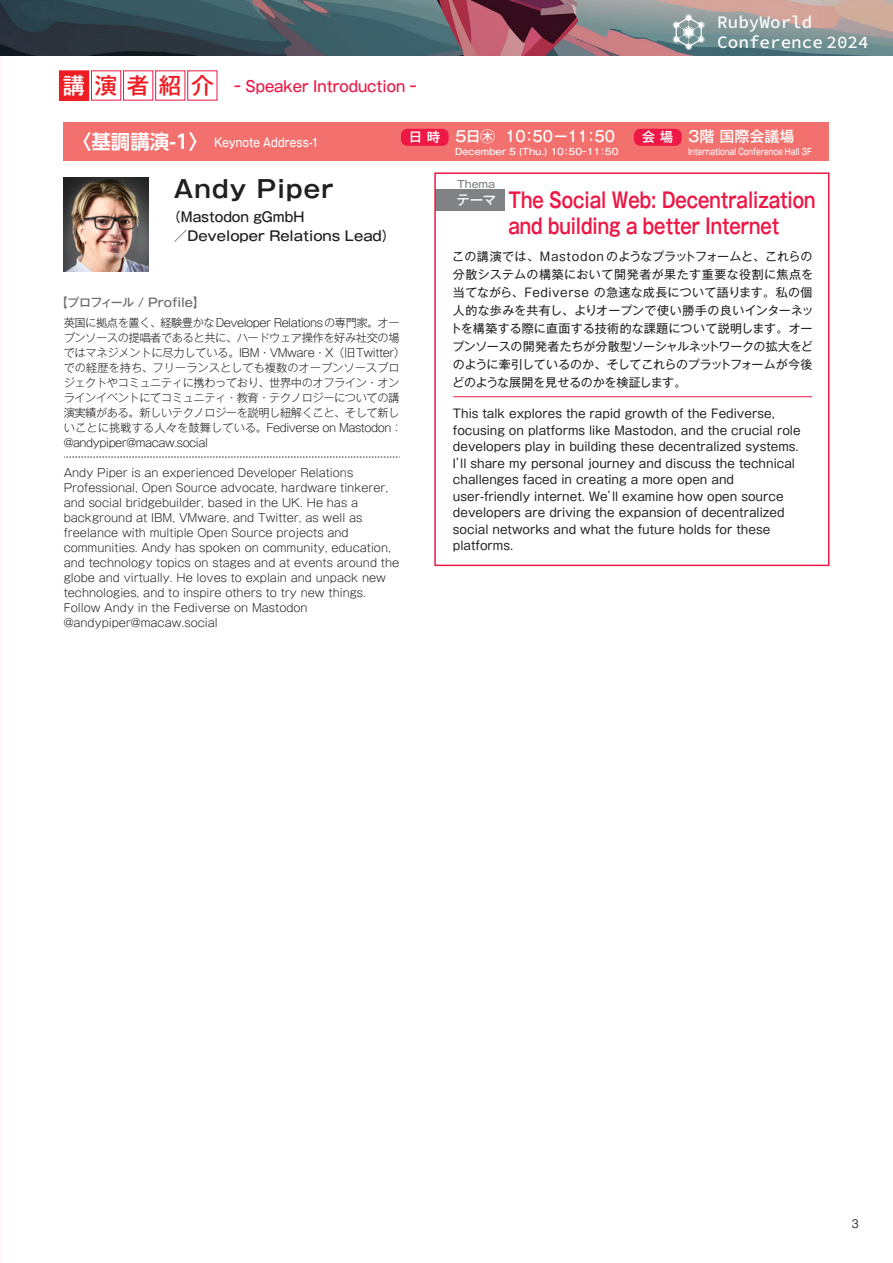
<style>
.page{position:relative;width:893px;height:1263px;background:#fff}
.page>*{position:absolute;margin:0;border:0;box-sizing:border-box;transform-origin:0 0}
.t1{font:700 24px "Gothic MB101 Pro De";letter-spacing:.05em;color:#231f20}
.t2{font:700 21px/25.5px "Gothic MB101 Pro De";color:#ed1845;scale:.79 1}
.t3{font:200 17.55px/20.2px "Source Code Roman";color:#fff}
.t4{font:500 15px "Gothic MB101 Pr 6";color:#ed1845;scale:.9 1}
.t5{font:500 15px "Gothic MB101 Pro";color:#fff}
.t6{font:500 13.5px/19.5px "Gothic MB101 Pro";color:#231f20;scale:.93 1}
.t7{font:500 13.5px "Gothic MB101 Pro";color:#fff}
.t8{font:12.75px "MOG Romaji A";color:#231f20}
.t9{font:12px/16.5px "Gothic MB101 Pro";color:#231f20;text-align:justify}
.t10{font:500 12px "Gothic MB101 Pro";letter-spacing:.015em;color:#fff;scale:.8 1}
.t11{font:500 12px "Gothic MB101 Pro";letter-spacing:-.03em;color:#6c6d70}
.t12{font:300 11.25px/15px "Gothic MB101 Pro";color:#231f20}
.t13{font:300 11.25px/15px "Gothic MB101 Pro";letter-spacing:-.04em;color:#231f20}
.t14{font:500 10.2px "Gothic MB101 Pro";letter-spacing:-.01em;color:#808285}
.t15{font:500 9px "Gothic MB101 Pro";color:#fff;scale:.75 1}
.t16{font:500 9px "Gothic MB101 Pro";color:#fff}
.s1{font-family:"Gothic MB101 Pro";font-size:22.5px;color:#fff}
.s2{font-family:"Gothic MB101 Pro";font-size:22.5px;color:#ee1d23}
.s3{font-size:13.5px}
.s4{font-family:"UD Shin Go Pr 6 N De";font-weight:700;font-size:19.5px}
</style>
<div class="page">
<div style="left:63px;top:122px;width:766px;height:38px;background:#f2706d"></div>
<div style="left:59px;top:71px;width:30px;height:29px;background:#ee1d23"></div>
<div style="left:59px;top:70px;width:30px;height:31px;border:1px solid #ee1d23"></div>
<div style="left:634px;top:129px;width:48px;height:17px;background:#ed1845;border-radius:6px"></div>
<div style="left:401px;top:129px;width:48px;height:17px;background:#ed1845;border-radius:6px"></div>
<div style="left:435px;top:189px;width:69px;height:21px;background:#808285"></div>
<div style="left:434px;top:172px;width:395px;height:394px;border:2px solid #ed1845"></div>
<svg style="left:64px;top:457px;width:336px;height:1px"></svg>
<hr style="left:453px;top:396px;width:359px;height:1px;background:#ed1845">
<img style="left:63px;top:177px;width:85px;height:94px">
<img style="left:0;top:0;width:893px;height:55px">
<svg style="left:673px;top:14px;width:32px;height:36px"></svg>
<h3 class="t3" style="left:717px;top:13px;width:153px">RubyWorld<br>Conference 2024</h3>
<p class="t4" style="left:63px;top:73px;width:395px"><span class="s1">講</span><span class="s2">演者紹介</span> ｰ Speaker Introduction ｰ</p>
<p class="t5" style="left:409px;top:124px;width:208px"><span class="s3">日 時</span> 5日㊍ 10：50ー11：50</p>
<p class="t5" style="left:642px;top:124px;width:154px"><span class="s3">会 場</span> 3階 国際会議場</p>
<p class="t16" style="left:455px;top:144px;width:165px">December 5 (Thu.) 10：50ｰ11：50</p>
<p class="t15" style="left:688px;top:144px;width:166px">International Conference Hall 3F</p>
<p class="t10" style="left:72px;top:133px;width:310px"><span class="s4">〈基調講演-1〉</span> Keynote Address-1</p>
<h1 class="t1" style="left:174px;top:169px;width:161px">Andy Piper</h1>
<p class="t6" style="left:174px;top:205px;width:239px;text-indent:-6px">（Mastodon gGmbH／Developer Relations Lead）</p>
<p class="t11" style="left:56px;top:292px;width:150px">【プロフィール / Profile】</p>
<p class="t13" style="left:64px;top:313px;width:343px">英国に拠点を置く、経験豊かなDeveloper Relationsの専門家。オープンソースの提唱者であると共に、ハードウェア操作を好み社交の場ではマネジメントに尽力している。IBM・VMware・X（旧Twitter）での経歴を持ち、フリーランスとしても複数のオープンソースプロジェクトやコミュニティに携わっており、世界中のオフライン・オンラインイベントにてコミュニティ・教育・テクノロジーについての講演実績がある。新しいテクノロジーを説明し紐解くこと、そして新しいことに挑戦する人々を鼓舞している。Fediverse on Mastodon：@andypiper@macaw.social</p>
<p class="t12" style="left:64px;top:463px;width:337px">Andy Piper is an experienced Developer Relations Professional, Open Source advocate, hardware tinkerer, and social bridgebuilder, based in the UK. He has a background at IBM, VMware, and Twitter, as well as freelance with multiple Open Source projects and communities. Andy has spoken on community, education, and technology topics on stages and at events around the globe and virtually. He loves to explain and unpack new technologies, and to inspire others to try new things.<br>Follow Andy in the Fediverse on Mastodon @andypiper@macaw.social</p>
<p class="t14" style="left:457px;top:175px;width:39px">Thema</p>
<p class="t7" style="left:456px;top:189px;width:41px">テーマ</p>
<h2 class="t2" style="left:508px;top:185px;width:390px">The Social Web: Decentralization and building a better Internet</h2>
<p class="t9" style="left:450px;top:245px;width:365px;line-height:18px">この講演では、Mastodon のようなプラットフォームと、これらの分散システムの構築において開発者が果たす重要な役割に焦点を当てながら、Fediverse の急速な成長について語ります。私の個人的な歩みを共有し、よりオープンで使い勝手の良いインターネットを構築する際に直面する技術的な課題について説明します。オープンソースの開発者たちが分散型ソーシャルネットワークの拡大をどのように牽引しているのか、そしてこれらのプラットフォームが今後どのような展開を見せるのかを検証します。</p>
<p class="t9" style="left:453px;top:404px;width:349px;text-align:left">This talk explores the rapid growth of the Fediverse, focusing on platforms like Mastodon, and the crucial role developers play in building these decentralized systems.<br>I’ll share my personal journey and discuss the technical challenges faced in creating a more open and user-friendly internet. We’ll examine how open source developers are driving the expansion of decentralized social networks and what the future holds for these platforms.</p>
<p class="t8" style="left:851px;top:1216px;width:9px">3</p>
</div>
